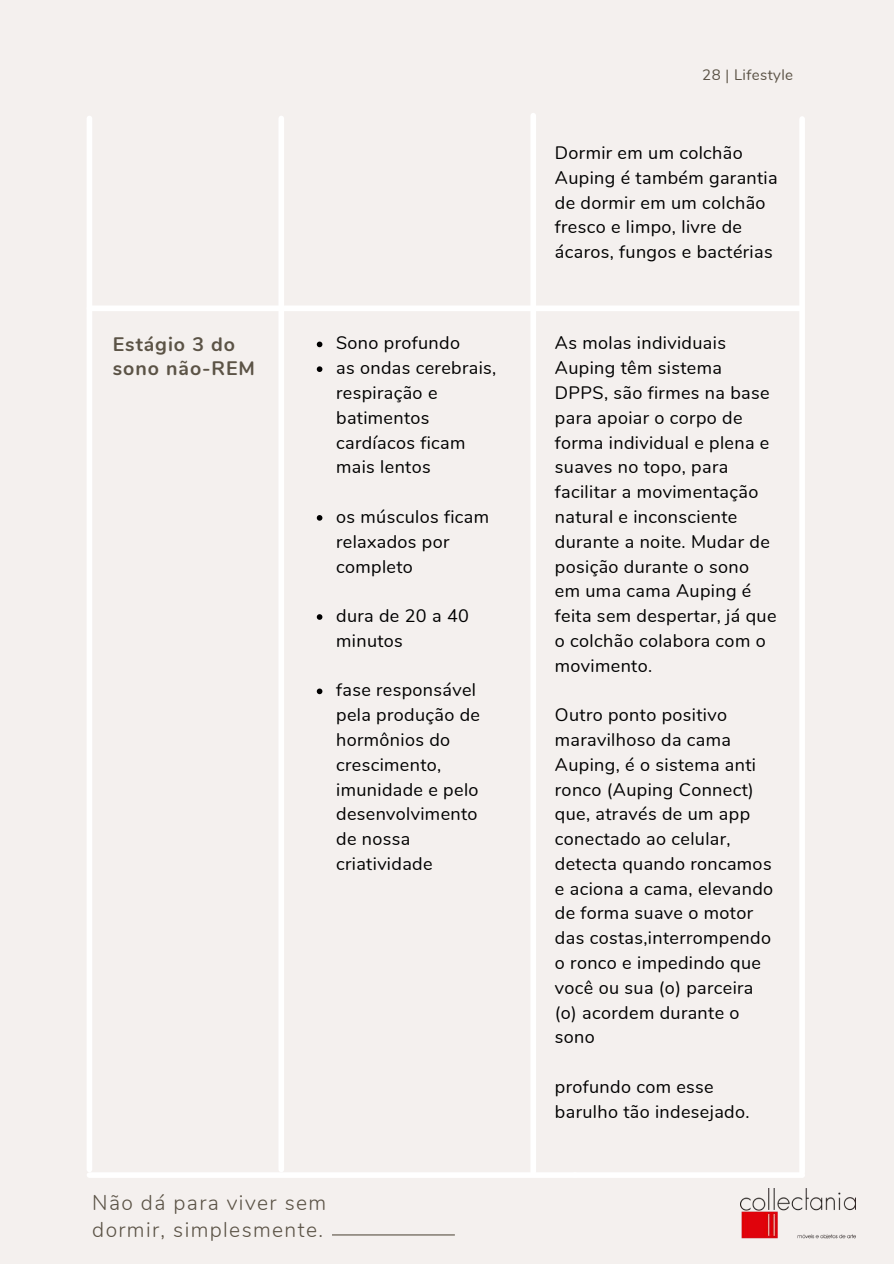
<style>
.page{position:relative;width:894px;height:1264px;background:#fff}
.page>*{position:absolute;margin:0;border:0;box-sizing:border-box;transform-origin:0 0}
.t1{font:300 21px/27px "Nunito";letter-spacing:.065em;color:#5b5346}
.t2{font:700 19.5px/23.7px "Nunito";letter-spacing:.05em;color:#5b5346}
.t3{font:18px/24.8px "Nunito";letter-spacing:.02em;color:#000}
.t4{font:15px "Nunito";letter-spacing:.03em;color:#5b5346}
</style>
<div class="page">
<div style="left:0;top:0;width:893px;height:1263px;background:#f4f0ee"></div>
<hr style="left:332px;top:1234px;width:122px;height:1px;background:#5b5346">
<svg style="left:726px;top:70px;width:1px;height:13px"></svg>
<div style="left:89px;top:305px;width:712px;height:6px;background:#fff"></div>
<div style="left:89px;top:1172px;width:486px;height:5px;background:#fff"></div>
<div style="left:574px;top:1172px;width:228px;height:5px;background:#fff"></div>
<div style="left:87px;top:118px;width:5px;height:1051px;background:#fff"></div>
<div style="left:278px;top:118px;width:6px;height:1051px;background:#fff"></div>
<div style="left:530px;top:116px;width:6px;height:1056px;background:#fff"></div>
<div style="left:799px;top:119px;width:5px;height:1053px;background:#fff"></div>
<svg style="left:317px;top:341px;width:5px;height:6px"></svg>
<svg style="left:317px;top:366px;width:5px;height:6px"></svg>
<svg style="left:317px;top:515px;width:5px;height:5px"></svg>
<svg style="left:317px;top:614px;width:5px;height:6px"></svg>
<svg style="left:317px;top:688px;width:5px;height:6px"></svg>
<img style="left:740px;top:1188px;width:115px;height:49px">
<p class="t2" style="left:113px;top:333px;width:144px">Estágio 3 do sono não-REM</p>
<p class="t3" style="left:336px;top:331px;width:162px">Sono profundo<br>as ondas cerebrais, respiração e batimentos cardíacos ficam mais lentos</p>
<p class="t3" style="left:336px;top:504px;width:154px">os músculos ficam relaxados por completo</p>
<p class="t3" style="left:336px;top:603px;width:134px">dura de 20 a 40 minutos</p>
<p class="t3" style="left:336px;top:678px;width:145px">fase responsável pela produção de hormônios do crescimento, imunidade e pelo desenvolvimento de nossa criatividade</p>
<p class="t1" style="left:92px;top:1189px;width:235px">Não dá para viver sem dormir, simplesmente.</p>
<p class="t4" style="left:702px;top:65px;width:92px">28 Lifestyle</p>
<p class="t3" style="left:554px;top:141px;width:224px">Dormir em um colchão<br>Auping é também garantia de dormir em um colchão fresco e limpo, livre de ácaros, fungos e bactérias</p>
<p class="t3" style="left:554px;top:331px;width:223px">As molas individuais<br>Auping têm sistema<br>DPPS, são firmes na base para apoiar o corpo de forma individual e plena e suaves no topo, para facilitar a movimentação natural e inconsciente durante a noite. Mudar de posição durante o sono em uma cama Auping é feita sem despertar, já que o colchão colabora com o movimento.</p>
<p class="t3" style="left:554px;top:703px;width:220px">Outro ponto positivo maravilhoso da cama<br>Auping, é o sistema anti ronco (Auping Connect) que, através de um app conectado ao celular, detecta quando roncamos e aciona a cama, elevando de forma suave o motor das costas,interrompendo o ronco e impedindo que você ou sua (o) parceira (o) acordem durante o sono</p>
<p class="t3" style="left:554px;top:1074px;width:196px">profundo com esse barulho tão indesejado.</p>
</div>
